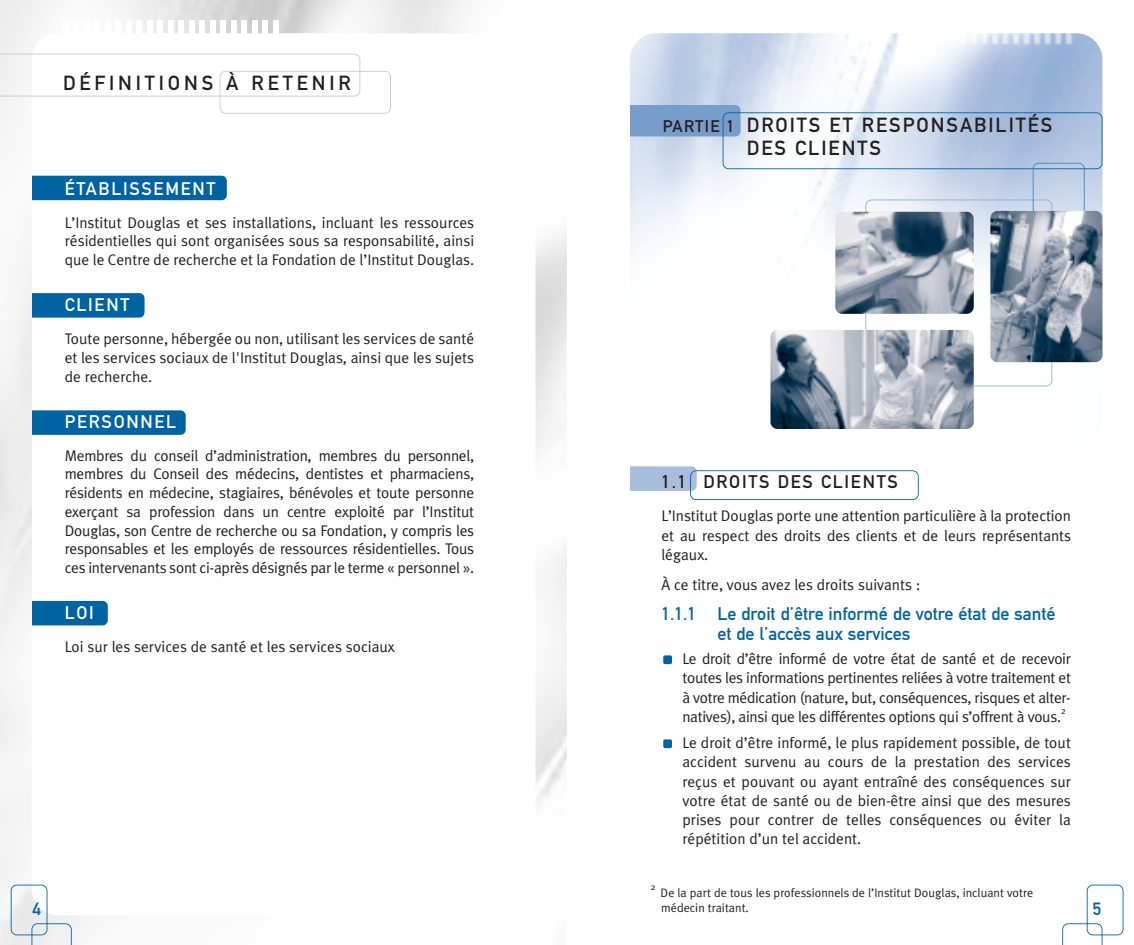
<style>
.page{position:relative;width:1134px;height:945px;background:#fff}
.page>*{position:absolute;margin:0;border:0;box-sizing:border-box;transform-origin:0 0}
.t1{font:20.12px/22.8px "DIN Mittelschrift Alternate";letter-spacing:.095em;color:#231f20}
.t2{font:20.12px "DIN Mittelschrift Alternate";letter-spacing:.19em;color:#231f20}
.t3{font:18.03px/19.8px "DIN Mittelschrift Alternate";color:#0063a4}
.t4{font:18.03px "DIN Mittelschrift Alternate";letter-spacing:.095em;color:#fff}
.t5{font:18.03px "DIN Mittelschrift Alternate";letter-spacing:.095em;color:#231f20}
.t6{font:17.5px "DIN Mittelschrift Alternate";color:#0063a4}
.t7{font:15.4px/19.2px "Meta Plus Normal";color:#231f20;text-align:justify}
.t8{font:12.25px/15.8px "Meta Plus Normal";color:#231f20}
.t9{font:9.45px "Meta Plus Normal";color:#231f20}
.t10{font:8.75px "Meta Plus";color:#231f20}
.s1{font-size:16.62px}
</style>
<div class="page">
<img style="left:0;top:0;width:567px;height:945px">
<div style="left:32px;top:33px;width:504px;height:882px;background:#fff;border-radius:26px"></div>
<div style="left:63px;top:20px;width:5px;height:14px;background:#fff"></div>
<div style="left:74px;top:20px;width:5px;height:14px;background:#fff"></div>
<div style="left:84px;top:20px;width:5px;height:14px;background:#fff"></div>
<div style="left:94px;top:20px;width:6px;height:14px;background:#fff"></div>
<div style="left:105px;top:20px;width:5px;height:14px;background:#fff"></div>
<div style="left:116px;top:20px;width:5px;height:14px;background:#fff"></div>
<div style="left:126px;top:20px;width:5px;height:14px;background:#fff"></div>
<div style="left:136px;top:20px;width:6px;height:14px;background:#fff"></div>
<div style="left:147px;top:20px;width:5px;height:14px;background:#fff"></div>
<div style="left:158px;top:20px;width:5px;height:14px;background:#fff"></div>
<div style="left:168px;top:20px;width:5px;height:14px;background:#fff"></div>
<div style="left:178px;top:20px;width:6px;height:14px;background:#fff"></div>
<div style="left:189px;top:20px;width:5px;height:14px;background:#fff"></div>
<div style="left:200px;top:20px;width:5px;height:14px;background:#fff"></div>
<div style="left:210px;top:20px;width:5px;height:14px;background:#fff"></div>
<div style="left:220px;top:20px;width:6px;height:14px;background:#fff"></div>
<div style="left:231px;top:20px;width:5px;height:14px;background:#fff"></div>
<div style="left:242px;top:20px;width:5px;height:14px;background:#fff"></div>
<div style="left:252px;top:20px;width:5px;height:14px;background:#fff"></div>
<div style="left:262px;top:20px;width:6px;height:14px;background:#fff"></div>
<div style="left:273px;top:20px;width:5px;height:14px;background:#fff"></div>
<img style="left:630px;top:33px;width:472px;height:407px;border-radius:26px">
<div style="left:613px;top:466px;width:84px;height:25px;background:#a7bddc;border-radius:5px"></div>
<div style="left:690px;top:470px;width:229px;height:30px;border:2px solid #0063a4;border-radius:6px"></div>
<div style="left:663px;top:739px;width:9px;height:9px;background:#0063a4;border-radius:2px"></div>
<div style="left:663px;top:655px;width:9px;height:9px;background:#0063a4;border-radius:2px"></div>
<div style="left:1087px;top:885px;width:37px;height:50px;border:2px solid #0063a4;border-radius:6px"></div>
<svg style="left:1062px;top:923px;width:40px;height:22px"></svg>
<div style="left:11px;top:885px;width:36px;height:50px;border:2px solid #0063a4;border-radius:6px"></div>
<svg style="left:32px;top:923px;width:40px;height:22px"></svg>
<div style="left:507px;top:50px;width:30px;height:95px;background:#fff"></div>
<div style="left:20px;top:176px;width:207px;height:24px;background:#0063a4;border-radius:5px"></div>
<div style="left:20px;top:293px;width:125px;height:25px;background:#0063a4;border-radius:5px"></div>
<div style="left:20px;top:410px;width:166px;height:25px;background:#0063a4;border-radius:5px"></div>
<div style="left:20px;top:601px;width:88px;height:24px;background:#0063a4;border-radius:5px"></div>
<div style="left:612px;top:105px;width:129px;height:31px;background:#779dca;border-radius:5px"></div>
<div style="left:723px;top:112px;width:379px;height:57px;border:2px solid #0063a4;border-radius:6px"></div>
<div style="left:865px;top:200px;width:187px;height:186px;border:2px solid #8fadd4;border-radius:6px"></div>
<div style="left:1033px;top:163px;width:52px;height:52px;border:2px solid #4282ba;border-radius:6px"></div>
<div style="left:598px;top:27px;width:32px;height:513px;background:#fff"></div>
<img style="left:770px;top:330px;width:204px;height:99px;border-radius:7px">
<img style="left:990px;top:211px;width:112px;height:151px;border-radius:7px">
<img style="left:835px;top:212px;width:139px;height:102px;border-radius:7px">
<div style="left:0;top:0;width:32px;height:664px;background:#f2f2f2"></div>
<svg style="left:0;top:54px;width:360px;height:43px"></svg>
<div style="left:220px;top:71px;width:171px;height:43px;border:2px solid #c7c8ca;border-radius:6px"></div>
<h1 class="t2" style="left:63px;top:76px;width:289px">DÉFINITIONS À RETENIR</h1>
<p class="t4" style="left:65px;top:182px;width:152px">ÉTABLISSEMENT</p>
<p class="t7" style="left:65px;top:214px;width:411px;line-height:18.7px">L’Institut Douglas et ses installations, incluant les ressources résidentielles qui sont organisées sous sa responsabilité, ainsi que le Centre de recherche et la Fondation de l’Institut Douglas.</p>
<p class="t4" style="left:65px;top:299px;width:66px">CLIENT</p>
<p class="t7" style="left:65px;top:331px;width:411px;line-height:18.7px">Toute personne, hébergée ou non, utilisant les services de santé et les services sociaux de l'Institut Douglas, ainsi que les sujets de recherche.</p>
<p class="t4" style="left:65px;top:415px;width:113px">PERSONNEL</p>
<p class="t7" style="left:65px;top:447px;width:411px;line-height:18.7px">Membres du conseil d’administration, membres du personnel, membres du Conseil des médecins, dentistes et pharmaciens, résidents en médecine, stagiaires, bénévoles et toute personne exerçant sa profession dans un centre exploité par l’Institut Douglas, son Centre de recherche ou sa Fondation, y compris les responsables et les employés de ressources résidentielles. Tous ces intervenants sont ci-après désignés par le terme « personnel ».</p>
<p class="t4" style="left:65px;top:607px;width:31px">LOI</p>
<p class="t7" style="left:65px;top:638px;width:332px">Loi sur les services de santé et les services sociaux</p>
<p class="t6" style="left:33px;top:903px;width:10px">4</p>
<h1 class="t1" style="left:747px;top:116px;width:307px;text-indent:-84px"><span class="s1">PARTIE 1</span> DROITS ET RESPONSABILITÉS<br>DES CLIENTS</h1>
<p class="t5" style="left:662px;top:475px;width:238px">1.1 DROITS DES CLIENTS</p>
<p class="t7" style="left:662px;top:508px;width:411px">L’Institut Douglas porte une attention particulière à la protection et au respect des droits des clients et de leurs représen tants légaux.</p>
<p class="t7" style="left:662px;top:576px;width:261px">À ce titre, vous avez les droits suivants :</p>
<p class="t3" style="left:718px;top:605px;width:340px;text-indent:-56px">1.1.1 Le droit d’être informé de votre état de santé et de l’accès aux services</p>
<p class="t7" style="left:682px;top:650px;width:390px">Le droit d’être informé de votre état de santé et de recevoir toutes les informations pertinentes reliées à votre traitement et à votre médication (nature, but, conséquences, risques et alter&shy;natives), ainsi que les différentes options qui s’offrent à vous.</p>
<p class="t9" style="left:1061px;top:708px;width:7px">2</p>
<p class="t7" style="left:682px;top:734px;width:390px">Le droit d’être informé, le plus rapidement possible, de tout accident survenu au cours de la prestation des services reçus et pouvant ou ayant entraîné des conséquences sur votre état de santé ou de bien-être ainsi que des mesures prises pour contrer de telles conséquences ou éviter la répétition d’un tel accident.</p>
<p class="t10" style="left:651px;top:883px;width:6px">2</p>
<p class="t8" style="left:661px;top:885px;width:374px">De la part de tous les professionnels de l’Institut Douglas, incluant votre médecin traitant.</p>
<p class="t6" style="left:1093px;top:903px;width:10px">5</p>
</div>
